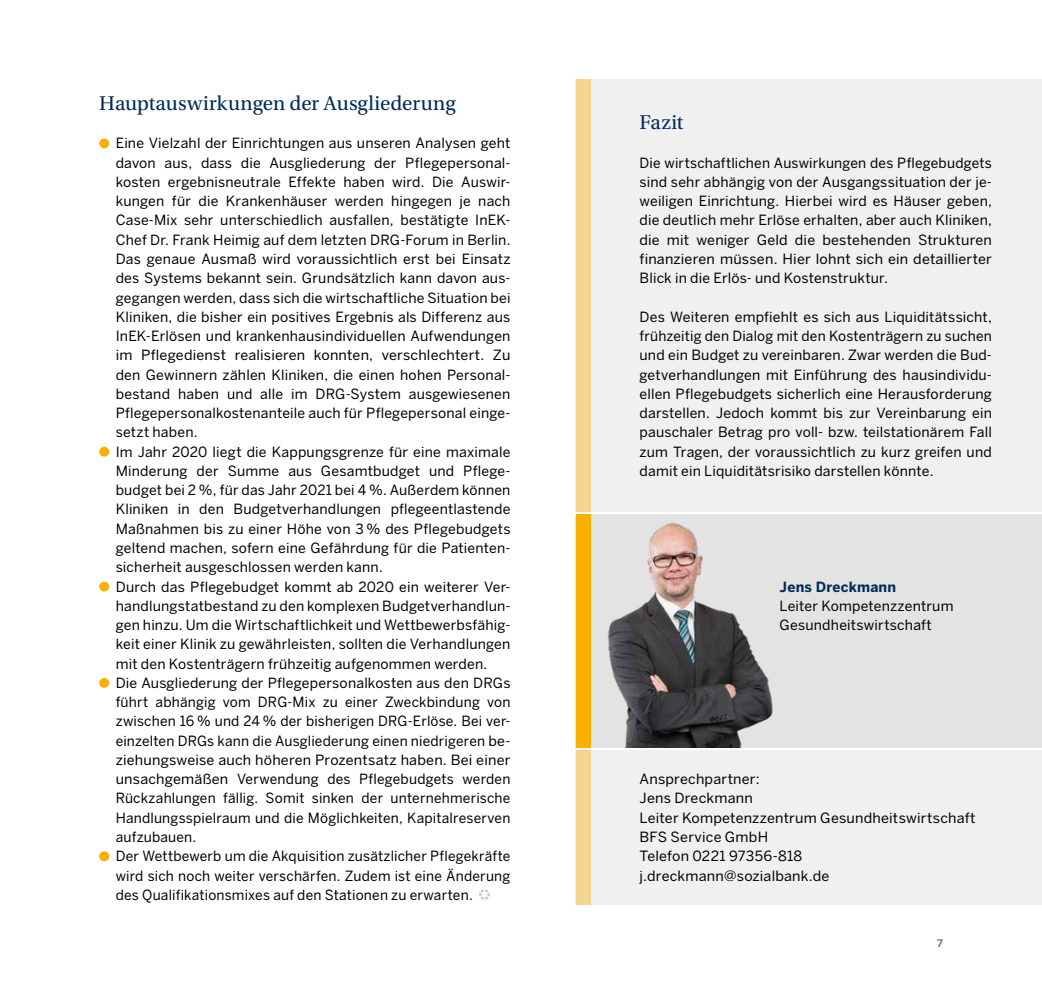
<style>
.page{position:relative;width:1042px;height:993px;background:#fff}
.page>*{position:absolute;margin:0;border:0;box-sizing:border-box;transform-origin:0 0}
.t1{font:21px "Utopia Std";color:#002c59}
.t2{font:14px/19.2px "Benton Sans";letter-spacing:.015em;color:#000}
.t3{font:700 14px "Benton Sans";letter-spacing:.015em;color:#002c59}
.t4{font:700 10.5px "Benton Sans";color:#002c59}
</style>
<div class="page">
<div style="left:99px;top:138px;width:10px;height:10px;background:#f9ae00;border-radius:50%"></div>
<div style="left:99px;top:446px;width:10px;height:10px;background:#f9ae00;border-radius:50%"></div>
<div style="left:99px;top:581px;width:10px;height:10px;background:#f9ae00;border-radius:50%"></div>
<div style="left:99px;top:677px;width:10px;height:10px;background:#f9ae00;border-radius:50%"></div>
<div style="left:99px;top:851px;width:10px;height:10px;background:#f9ae00;border-radius:50%"></div>
<svg style="left:479px;top:889px;width:11px;height:10px"></svg>
<div style="left:575px;top:79px;width:467px;height:435px;background:#f0f0f0"></div>
<div style="left:575px;top:79px;width:15px;height:435px;background:#f3d590"></div>
<div style="left:575px;top:512px;width:467px;height:237px;background:#e3e3e3"></div>
<div style="left:575px;top:514px;width:15px;height:235px;background:#f9ae00"></div>
<img style="left:590px;top:518px;width:183px;height:229px">
<hr style="left:566px;top:512px;width:476px;height:2px;background:#fff">
<div style="left:576px;top:749px;width:466px;height:154px;background:#f0f0f0"></div>
<div style="left:576px;top:749px;width:15px;height:154px;background:#f3d590"></div>
<hr style="left:566px;top:747px;width:476px;height:2px;background:#fff">
<h1 class="t1" style="left:99px;top:92px;width:358px">Hauptauswirkungen der Ausgliederung</h1>
<p class="t2" style="left:116px;top:134px;width:396px">Eine Vielzahl der Einrichtungen aus unseren Analysen geht davon aus, dass die Ausgliederung der Pflegepersonal&shy;kosten ergebnisneutrale Effekte haben wird. Die Auswir&shy;kungen für die Krankenhäuser werden hingegen je nach Case-Mix sehr unterschiedlich ausfallen, bestätigte InEK-Chef Dr. Frank Heimig auf dem letzten DRG-Forum in Berlin.<br>Das genaue Ausmaß wird voraussichtlich erst bei Einsatz des Systems bekannt sein. Grundsätzlich kann davon aus&shy;gegangen werden, dass sich die wirtschaftliche Situation bei Kliniken, die bisher ein positives Ergebnis als Differenz aus InEK-Erlösen und krankenhausindividuellen Aufwendungen im Pflegedienst realisieren konnten, verschlechtert. Zu den Gewinnern zählen Kliniken, die einen hohen Personal&shy;bestand haben und alle im DRG-System ausgewiesenen Pflegepersonalkostenanteile auch für Pflegepersonal einge&shy;setzt haben.<br>Im Jahr 2020 liegt die Kappungsgrenze für eine maximale Minderung der Summe aus Gesamtbudget und Pflege&shy;budget bei 2 %, für das Jahr 2021 bei 4 %. Außerdem können Kliniken in den Budgetverhandlungen pflegeentlastende Maßnahmen bis zu einer Höhe von 3 % des Pflegebudgets geltend machen, sofern eine Gefährdung für die Patienten&shy;sicherheit ausgeschlossen werden kann.<br>Durch das Pflegebudget kommt ab 2020 ein weiterer Ver&shy;handlungstatbestand zu den komplexen Budgetverhandlun&shy;gen hinzu. Um die Wirtschaftlichkeit und Wettbewerbsfähig&shy;keit einer Klinik zu gewährleisten, sollten die Verhandlungen mit den Kostenträgern frühzeitig aufgenommen werden.<br>Die Ausgliederung der Pflegepersonalkosten aus den DRGs führt abhängig vom DRG-Mix zu einer Zweckbindung von zwischen 16 % und 24 % der bisherigen DRG-Erlöse. Bei ver&shy;einzelten DRGs kann die Ausgliederung einen niedrigeren be&shy;ziehungsweise auch höheren Prozentsatz haben. Bei einer unsachgemäßen Verwendung des Pflegebudgets werden Rückzahlungen fällig. Somit sinken der unternehmerische Handlungsspielraum und die Möglichkeiten, Kapitalreserven aufzubauen.<br>Der Wettbewerb um die Akquisition zusätzlicher Pflegekräfte wird sich noch weiter verschärfen. Zudem ist eine Änderung des Qualifikationsmixes auf den Stationen zu erwarten.</p>
<h1 class="t1" style="left:639px;top:111px;width:45px">Fazit</h1>
<p class="t2" style="left:639px;top:153px;width:354px;text-align:justify">Die wirtschaftlichen Auswirkungen des Pflegebudgets sind sehr abhängig von der Ausgangssituation der je&shy;weiligen Einrichtung. Hierbei wird es Häuser geben, die deutlich mehr Erlöse erhalten, aber auch Kliniken, die mit weniger Geld die bestehenden Strukturen finanzieren müssen. Hier lohnt sich ein detaillierter Blick in die Erlös- und Kostenstruktur.</p>
<p class="t2" style="left:639px;top:307px;width:354px;text-align:justify">Des Weiteren empfiehlt es sich aus Liquiditätssicht, frühzeitig den Dialog mit den Kostenträgern zu suchen und ein Budget zu vereinbaren. Zwar werden die Bud&shy;getverhandlungen mit Einführung des hausindividu&shy;ellen Pflegebudgets sicherlich eine Herausforderung darstellen. Jedoch kommt bis zur Vereinbarung ein pauschaler Betrag pro voll- bzw. teilstationärem Fall zum Tragen, der voraussichtlich zu kurz greifen und damit ein Liquiditätsrisiko darstellen könnte.</p>
<p class="t3" style="left:779px;top:577px;width:118px">Jens Dreckmann</p>
<p class="t2" style="left:779px;top:596px;width:175px">Leiter Kompetenzzentrum<br>Gesundheitswirtschaft</p>
<p class="t2" style="left:639px;top:769px;width:337px">Ansprechpartner:<br>Jens Dreckmann<br>Leiter Kompetenzzentrum Gesundheitswirtschaft<br>BFS Service GmbH<br>Telefon 0221 97356-818 j.dreckmann@sozialbank.de</p>
<p class="t4" style="left:937px;top:935px;width:7px">7</p>
</div>
